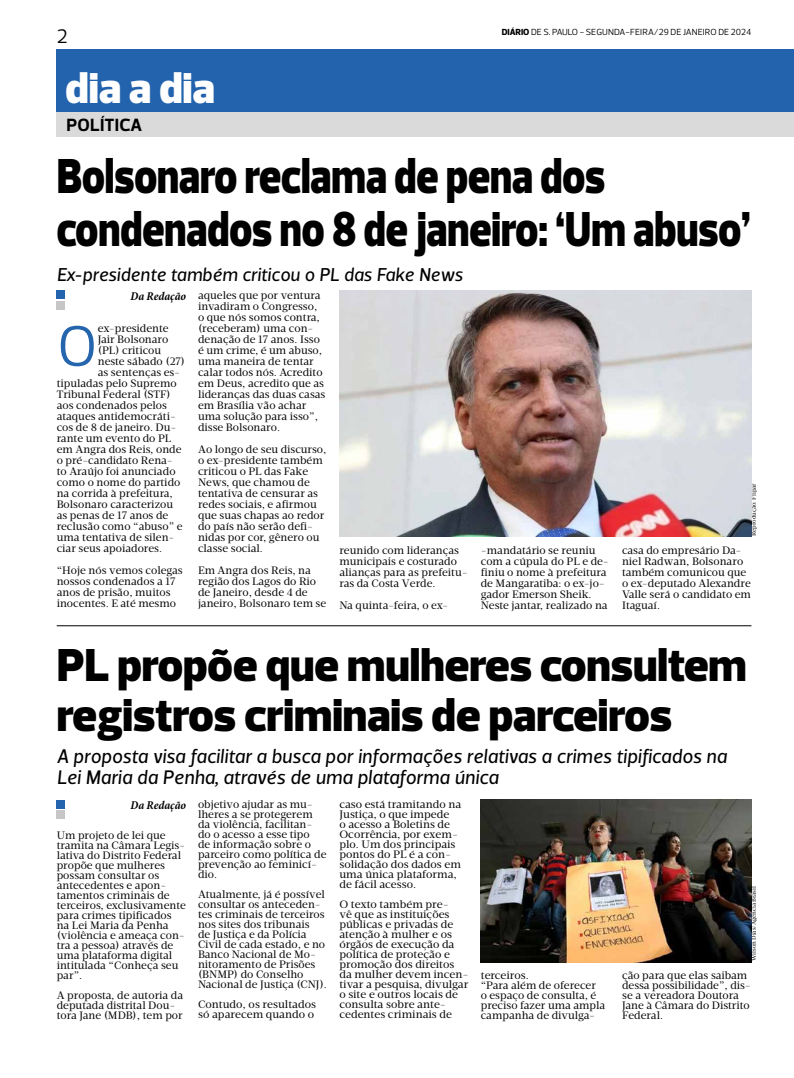
<style>
.page{position:relative;width:794px;height:1078px;background:#fff}
.page>*{position:absolute;margin:0;border:0;box-sizing:border-box;transform-origin:0 0}
.t1{font:58px "Prelo";color:#2565ae}
.t2{font:900 50px/53px "Prelo";color:#000;scale:.83 1}
.t3{font:900 47px/50px "Prelo";color:#000}
.t4{font:900 44px "Prelo";color:#fff}
.t5{font:italic 20px/21px "Velino Sans";color:#000}
.t6{font:20px "Prelo";color:#000}
.t7{font:italic 19px "Velino Sans";color:#000}
.t8{font:700 18px "Prelo";letter-spacing:.015em;color:#000}
.t9{font:italic 700 condensed 12px "Minion Pro";letter-spacing:-.005em;color:#000}
.t10{font:11px/10px "Velino Text";color:#000}
.t11{font:9px "Prelo";color:#000}
.t12{font:6px "Velino Text";color:#000}
.s1{font-weight:800}
</style>
<div class="page">
<div style="left:57px;top:50px;width:737px;height:62px;background:#2363ad"></div>
<div style="left:57px;top:112px;width:737px;height:25px;background:#dadada"></div>
<div style="left:57px;top:301px;width:8px;height:8px;background:#c6c6c6"></div>
<div style="left:57px;top:291px;width:8px;height:8px;background:#2464ae"></div>
<hr style="left:57px;top:625px;width:694px;height:1px;background:#000">
<div style="left:57px;top:810px;width:8px;height:8px;background:#c6c6c6"></div>
<div style="left:57px;top:799px;width:8px;height:9px;background:#2464ae"></div>
<img style="left:339px;top:291px;width:412px;height:245px">
<img style="left:481px;top:799px;width:270px;height:163px">
<h3 class="t6" style="left:57px;top:24px;width:12px">2</h3>
<h3 class="t4" style="left:66px;top:61px;width:151px">dia a dia</h3>
<p class="t11" style="left:502px;top:27px;width:251px"><span class="s1">DIÁRIO</span> DE S. PAULO - SEGUNDA-FEIRA/29 DE JANEIRO DE 2024</p>
<h3 class="t8" style="left:67px;top:114px;width:77px">POLÍTICA</h3>
<h2 class="t2" style="left:57px;top:150px;width:837px">Bolsonaro reclama de pena dos condenados no 8 de janeiro: ‘Um abuso’</h2>
<h3 class="t7" style="left:57px;top:263px;width:408px">Ex-presidente também criticou o PL das Fake News</h3>
<p class="t9" style="left:130px;top:287px;width:57px">Da Redação</p>
<p class="t10" style="left:98px;top:323px;width:72px">ex-presidente</p>
<p class="t10" style="left:98px;top:334px;width:72px">Jair Bolsonaro</p>
<p class="t10" style="left:98px;top:345px;width:65px">(PL) criticou</p>
<p class="t10" style="left:98px;top:356px;width:89px">neste sábado (27)</p>
<p class="t10" style="left:98px;top:367px;width:84px">as sentenças es-</p>
<p class="t10" style="left:57px;top:378px;width:122px">tipuladas pelo Supremo</p>
<p class="t10" style="left:57px;top:389px;width:115px">Tribunal Federal (STF)</p>
<p class="t10" style="left:57px;top:400px;width:112px">aos condenados pelos</p>
<p class="t10" style="left:57px;top:411px;width:121px">ataques antidemocráti-</p>
<p class="t10" style="left:57px;top:422px;width:121px">cos de 8 de janeiro. Du-</p>
<p class="t10" style="left:57px;top:433px;width:116px">rante um evento do PL</p>
<p class="t10" style="left:57px;top:444px;width:126px">em Angra dos Reis, onde</p>
<p class="t10" style="left:57px;top:455px;width:118px">o pré-candidato Rena-</p>
<p class="t10" style="left:57px;top:466px;width:120px">to Araújo foi anunciado</p>
<p class="t10" style="left:57px;top:477px;width:125px">como o nome do partido</p>
<p class="t10" style="left:57px;top:488px;width:117px">na corrida à prefeitura,</p>
<p class="t10" style="left:57px;top:499px;width:118px">Bolsonaro caracterizou</p>
<p class="t10" style="left:57px;top:510px;width:113px">as penas de 17 anos de</p>
<p class="t10" style="left:57px;top:521px;width:127px">reclusão como “abuso” e</p>
<p class="t10" style="left:57px;top:532px;width:119px">uma tentativa de silen-</p>
<p class="t10" style="left:57px;top:543px;width:107px">ciar seus apoiadores.</p>
<p class="t10" style="left:57px;top:565px;width:127px;line-height:11px">“Hoje nós vemos colegas nossos condenados a 17 anos de prisão, muitos inocentes. E até mesmo</p>
<h1 class="t1" style="left:57px;top:310px;width:42px">O</h1>
<p class="t10" style="left:198px;top:290px;width:129px;line-height:11px">aqueles que por ventura invadiram o Congresso, o que nós somos contra, (receberam) uma con&shy;denação de 17 anos. Isso é um crime, é um abuso, uma maneira de tentar calar todos nós. Acredito em Deus, acredito que as lideranças das duas casas em Brasília vão achar uma solução para isso”, disse Bolsonaro.</p>
<p class="t10" style="left:198px;top:444px;width:130px;line-height:11px">Ao longo de seu discurso, o ex-presidente também criticou o PL das Fake<br>News, que chamou de tentativa de censurar as redes sociais, e afirmou que suas chapas ao redor do país não serão defi&shy;nidas por cor, gênero ou classe social.</p>
<p class="t10" style="left:198px;top:565px;width:130px;line-height:11px">Em Angra dos Reis, na região dos Lagos do Rio de Janeiro, desde 4 de janeiro, Bolsonaro tem se</p>
<p class="t10" style="left:339px;top:544px;width:130px;line-height:11px">reunido com lideranças municipais e costurado alianças para as prefeitu&shy;ras da Costa Verde.</p>
<p class="t10" style="left:339px;top:600px;width:110px">Na quinta-feira, o ex-</p>
<p class="t12" style="left:750px;top:536px;width:55px;rotate:-90deg">Reprodução: Flipar</p>
<p class="t10" style="left:481px;top:544px;width:130px;line-height:11px">-mandatário se reuniu com a cúpula do PL e de&shy;finiu o nome à prefeitura de Mangaratiba: o ex-jo&shy;gador Emerson Sheik.<br>Neste jantar, realizado na</p>
<p class="t10" style="left:622px;top:544px;width:130px;line-height:11px">casa do empresário Da&shy;niel Radwan, Bolsonaro também comunicou que o ex-deputado Alexandre<br>Valle será o candidato em<br>Itaguaí.</p>
<h3 class="t3" style="left:57px;top:640px;width:691px">PL propõe que mulheres consultem registros criminais de parceiros</h3>
<h3 class="t5" style="left:57px;top:745px;width:672px">A proposta visa facilitar a busca por informações relativas a crimes tipificados na<br>Lei Maria da Penha, através de uma plataforma única</h3>
<p class="t9" style="left:130px;top:796px;width:57px">Da Redação</p>
<p class="t10" style="left:57px;top:830px;width:131px">Um projeto de lei que tramita na Câmara Legis&shy;lativa do Distrito Federal propõe que mulheres possam consultar os antecedentes e apon&shy;tamentos criminais de terceiros, exclusivamente para crimes tipificados na Lei Maria da Penha (violência e ameaça con&shy;tra a pessoa) através de uma plataforma digital intitulada “Conheça seu par”.</p>
<p class="t10" style="left:57px;top:990px;width:128px">A proposta, de autoria da deputada distrital Dou&shy;tora Jane (MDB), tem por</p>
<p class="t10" style="left:198px;top:799px;width:130px">objetivo ajudar as mu&shy;lheres a se protegerem da violência, facilitan&shy;do o acesso a esse tipo<br>de informação sobre o parceiro como política de prevenção ao feminicí&shy;dio.</p>
<p class="t10" style="left:198px;top:889px;width:130px">Atualmente, já é possível consultar os anteceden&shy;tes criminais de terceiros nos sites dos tribunais<br>de Justiça e da Polícia<br>Civil de cada estado, e no<br>Banco Nacional de Mo&shy;nitoramento de Prisões (BNMP) do Conselho<br>Nacional de Justiça (CNJ).</p>
<p class="t10" style="left:198px;top:999px;width:120px">Contudo, os resultados só aparecem quando o</p>
<p class="t10" style="left:339px;top:799px;width:123px">caso está tramitando na<br>Justiça, o que impede<br>o acesso a Boletins de<br>Ocorrência, por exem&shy;plo. Um dos principais pontos do PL é a con&shy;solidação dos dados em uma única plataforma, de fácil acesso.</p>
<p class="t10" style="left:339px;top:899px;width:131px">O texto também pre-<br>vê que as instituições públicas e privadas de atenção à mulher e os órgãos de execução da política de proteção e promoção dos direitos da mulher devem incen&shy;tivar a pesquisa, divulgar o site e outros locais de consulta sobre ante&shy;cedentes criminais de</p>
<p class="t12" style="left:750px;top:960px;width:76px;rotate:-90deg">Wilson Dias/Agência Brasil</p>
<p class="t10" style="left:481px;top:970px;width:126px">terceiros.<br>“Para além de oferecer<br>o espaço de consulta, é preciso fazer uma ampla campanha de divulga-</p>
<p class="t10" style="left:622px;top:970px;width:130px">ção para que elas saibam dessa possibilidade”, dis&shy;se a vereadora Doutora<br>Jane à Câmara do Distrito<br>Federal.</p>
</div>
